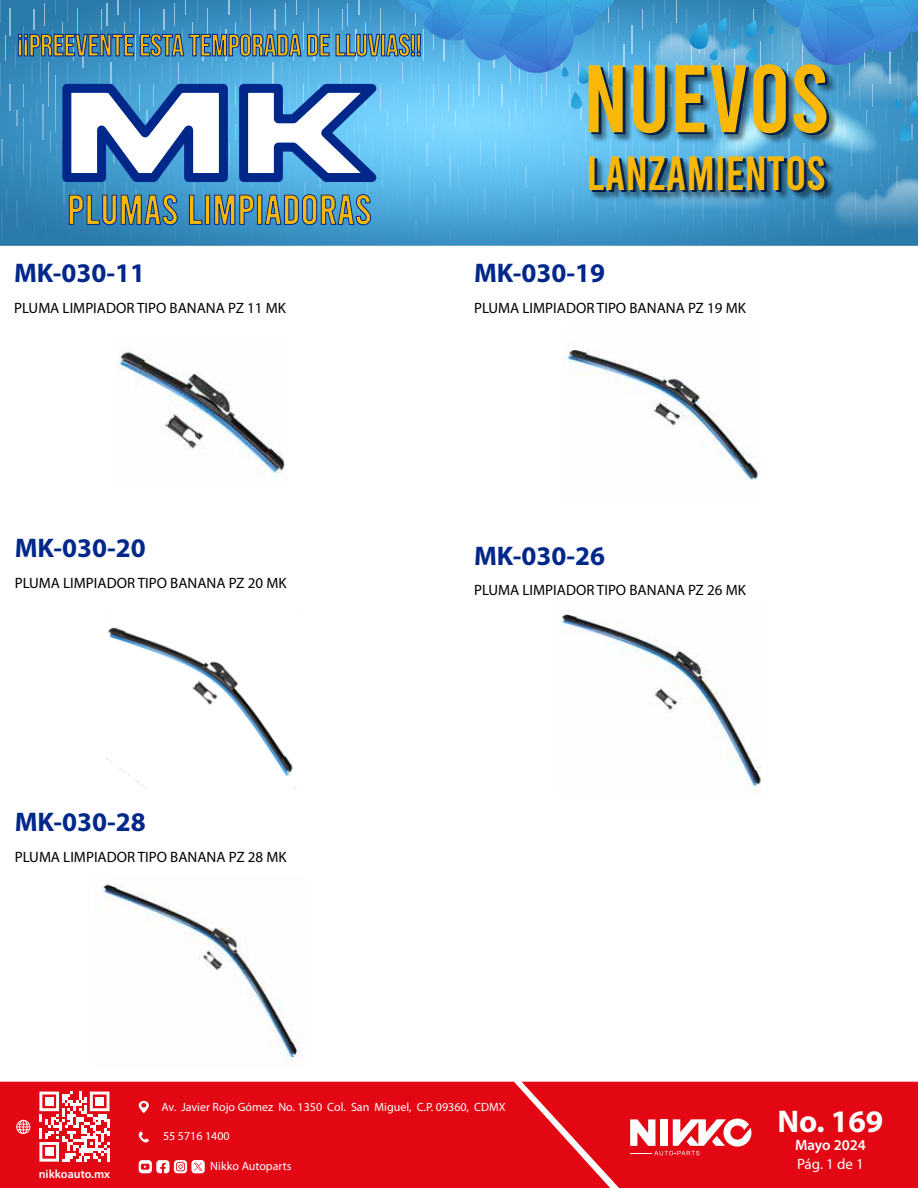
<style>
.page{position:relative;width:918px;height:1188px;background:#fff}
.page>*{position:absolute;margin:0;border:0;box-sizing:border-box;transform-origin:0 0}
.t1{font:700 135.9px "Akira Expanded Super";color:#fff}
.t2{font:95.7px "Bebas";color:#f9b807}
.t3{font:47.85px "Bebas";color:#f9b807}
.t4{font:42px "Bebas";color:#f9b807}
.t5{font:700 31.5px "Myriad Pro";color:#fff}
.t6{font:30.75px "Bebas Neue";color:#f9b807}
.t7{font:700 27px "Myriad Pro";color:#00288a}
.t8{font:15px "Myriad Pro";color:#000}
.t9{font:600 15px "Myriad Pro";color:#fff}
.t10{font:15px "Myriad Pro";color:#fff}
.t11{font:12px "Myriad Pro";color:#fff}
.t12{font:600 12px "Myriad Pro";color:#fff}
</style>
<div class="page">
<div style="left:0;top:1082px;width:522px;height:106px;background:#e30613"></div>
<svg style="left:39px;top:1092px;width:70px;height:70px"></svg>
<div style="left:45px;top:1097px;width:8px;height:9px;background:#fff"></div>
<div style="left:95px;top:1097px;width:9px;height:9px;background:#fff"></div>
<div style="left:45px;top:1148px;width:8px;height:8px;background:#fff"></div>
<svg style="left:16px;top:1120px;width:14px;height:14px"></svg>
<svg style="left:139px;top:1101px;width:10px;height:12px"></svg>
<svg style="left:139px;top:1131px;width:10px;height:12px"></svg>
<svg style="left:139px;top:1160px;width:66px;height:13px"></svg>
<svg style="left:522px;top:1082px;width:396px;height:106px;background:#e41723"></svg>
<svg style="left:632px;top:0;width:286px;height:245px;background:#4194c7"></svg>
<img style="left:117px;top:348px;width:168px;height:128px">
<img style="left:563px;top:347px;width:196px;height:134px">
<img style="left:105px;top:615px;width:192px;height:175px">
<img style="left:555px;top:610px;width:206px;height:182px">
<img style="left:102px;top:884px;width:198px;height:180px">
<svg style="left:0;top:0;width:626px;height:245px;background:#4497ce"></svg>
<img style="left:581px;top:49px;width:262px;height:160px">
<h3 class="t6" style="left:17px;top:28px;width:406px">¡¡PREEVENTE ESTA TEMPORADA DE LLUVIAS!!</h3>
<h1 class="t1" style="left:66px;top:69px;width:309px">MK</h1>
<h3 class="t4" style="left:67px;top:189px;width:307px">PLUMAS LIMPIADORAS</h3>
<h3 class="t7" style="left:14px;top:256px;width:133px">MK-030-11</h3>
<p class="t8" style="left:14px;top:299px;width:273px">PLUMA LIMPIADOR TIPO BANANA PZ 11 MK</p>
<h2 class="t2" style="left:583px;top:51px;width:248px">NUEVOS</h2>
<h3 class="t3" style="left:587px;top:149px;width:241px">LANZAMIENTOS</h3>
<h3 class="t7" style="left:474px;top:256px;width:133px">MK-030-19</h3>
<p class="t8" style="left:474px;top:299px;width:273px">PLUMA LIMPIADOR TIPO BANANA PZ 19 MK</p>
<h3 class="t7" style="left:15px;top:530px;width:133px">MK-030-20</h3>
<p class="t8" style="left:15px;top:573px;width:273px">PLUMA LIMPIADOR TIPO BANANA PZ 20 MK</p>
<h3 class="t7" style="left:15px;top:805px;width:133px">MK-030-28</h3>
<p class="t8" style="left:15px;top:848px;width:273px">PLUMA LIMPIADOR TIPO BANANA PZ 28 MK</p>
<h3 class="t7" style="left:474px;top:538px;width:133px">MK-030-26</h3>
<p class="t8" style="left:474px;top:581px;width:273px">PLUMA LIMPIADOR TIPO BANANA PZ 26 MK</p>
<p class="t12" style="left:39px;top:1167px;width:73px">nikkoauto.mx</p>
<p class="t11" style="left:161px;top:1099px;width:346px">Av. Javier Rojo Gómez No. 1350 Col. San Miguel, C.P. 09360, CDMX</p>
<p class="t11" style="left:163px;top:1129px;width:68px">55 5716 1400</p>
<p class="t11" style="left:210px;top:1159px;width:83px">Nikko Autoparts</p>
<h3 class="t5" style="left:778px;top:1101px;width:107px">No. 169</h3>
<p class="t9" style="left:795px;top:1135px;width:72px">Mayo 2024</p>
<p class="t10" style="left:797px;top:1155px;width:68px">Pág. 1 de 1</p>
</div>
